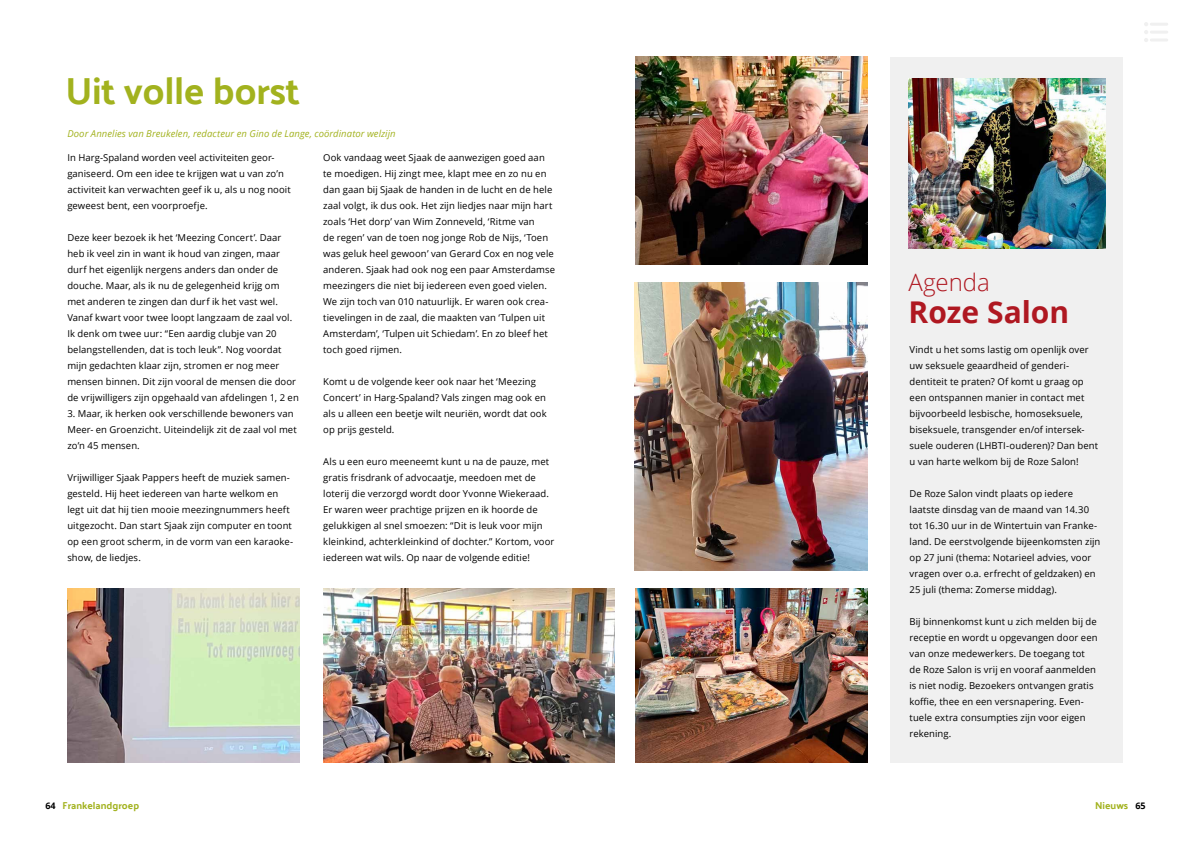
<style>
.page{position:relative;width:1191px;height:842px;background:#fff}
.page>*{position:absolute;margin:0;border:0;box-sizing:border-box;transform-origin:0 0}
.t1{font:700 38px "Palanquin";letter-spacing:-.01em;color:#a2b21e}
.t2{font:700 30px "Open Sans";color:#af1821}
.t3{font:300 24px "Open Sans";color:#af1821}
.t4{font:700 10px "Palanquin";color:#a2b21e}
.t5{font:9.5px/16px "Open Sans";letter-spacing:.01em;color:#000}
.t6{font:italic 9.5px "Open Sans";letter-spacing:.005em;color:#a2b21e}
.s1{font-family:"Open Sans";font-size:9px;color:#000}
</style>
<div class="page">
<hr style="left:1151px;top:23px;width:15px;height:3px;background:#f0f0f0">
<hr style="left:1151px;top:31px;width:15px;height:3px;background:#f0f0f0">
<hr style="left:1151px;top:39px;width:15px;height:3px;background:#f0f0f0">
<svg style="left:1144px;top:22px;width:4px;height:20px"></svg>
<div style="left:890px;top:57px;width:233px;height:705px;background:#f0f0f0"></div>
<img style="left:908px;top:79px;width:197px;height:170px">
<img style="left:323px;top:588px;width:291px;height:174px">
<img style="left:67px;top:588px;width:233px;height:174px">
<img style="left:634px;top:283px;width:233px;height:288px">
<img style="left:635px;top:57px;width:232px;height:208px">
<img style="left:635px;top:588px;width:232px;height:175px">
<h1 class="t1" style="left:65px;top:68px;width:236px">Uit volle borst</h1>
<p class="t6" style="left:67px;top:127px;width:330px">Door Annelies van Breukelen, redacteur en Gino de Lange, coördinator welzijn</p>
<p class="t5" style="left:323px;top:149px;width:233px">Ook vandaag weet Sjaak de aanwezigen goed aan te moedigen. Hij zingt mee, klapt mee en zo nu en dan gaan bij Sjaak de handen in de lucht en de hele zaal volgt, ik dus ook. Het zijn liedjes naar mijn hart zoals ‘Het dorp’ van Wim Zonneveld, ‘Ritme van<br>de regen’ van de toen nog jonge Rob de Nijs, ‘Toen was geluk heel gewoon’ van Gerard Cox en nog vele anderen. Sjaak had ook nog een paar Amsterdamse meezingers die niet bij iedereen even goed vielen.<br>We zijn toch van 010 natuurlijk. Er waren ook crea&shy;tievelingen in de zaal, die maakten van ‘Tulpen uit Amsterdam’, ‘Tulpen uit Schiedam’. En zo bleef het toch goed rijmen.</p>
<p class="t5" style="left:323px;top:373px;width:225px">Komt u de volgende keer ook naar het ‘Meezing Concert’ in Harg-Spaland? Vals zingen mag ook en als u alleen een beetje wilt neuriën, wordt dat ook op prijs gesteld.</p>
<p class="t5" style="left:323px;top:453px;width:233px">Als u een euro meeneemt kunt u na de pauze, met gratis frisdrank of advocaatje, meedoen met de loterij die verzorgd wordt door Yvonne Wiekeraad.<br>Er waren weer prachtige prijzen en ik hoorde de gelukkigen al snel smoezen: “Dit is leuk voor mijn kleinkind, achterkleinkind of dochter.” Kortom, voor iedereen wat wils. Op naar de volgende editie!</p>
<p class="t5" style="left:67px;top:149px;width:225px">In Harg-Spaland worden veel activiteiten geor&shy;ganiseerd. Om een idee te krijgen wat u van zo’n activiteit kan verwachten geef ik u, als u nog nooit geweest bent, een voorproefje.</p>
<p class="t5" style="left:67px;top:229px;width:233px">Deze keer bezoek ik het ‘Meezing Concert’. Daar heb ik veel zin in want ik houd van zingen, maar durf het eigenlijk nergens anders dan onder de douche. Maar, als ik nu de gelegenheid krijg om met anderen te zingen dan durf ik het vast wel.<br>Vanaf kwart voor twee loopt langzaam de zaal vol.<br>Ik denk om twee uur: “Een aardig clubje van 20 belangstellenden, dat is toch leuk”. Nog voordat mijn gedachten klaar zijn, stromen er nog meer mensen binnen. Dit zijn vooral de mensen die door de vrijwilligers zijn opgehaald van afdelingen 1, 2 en</p>
<p class="t5" style="left:67px;top:405px;width:231px">3. Maar, ik herken ook verschillende bewoners van<br>Meer- en Groenzicht. Uiteindelijk zit de zaal vol met zo’n 45 mensen.</p>
<p class="t5" style="left:67px;top:469px;width:227px">Vrijwilliger Sjaak Pappers heeft de muziek samen&shy;gesteld. Hij heet iedereen van harte welkom en legt uit dat hij tien mooie meezingnummers heeft uitgezocht. Dan start Sjaak zijn computer en toont op een groot scherm, in de vorm van een karaoke&shy;show, de liedjes.</p>
<h3 class="t3" style="left:908px;top:266px;width:83px">Agenda</h3>
<h2 class="t2" style="left:908px;top:291px;width:162px">Roze Salon</h2>
<p class="t5" style="left:909px;top:341px;width:190px">Vindt u het soms lastig om openlijk over uw seksuele geaardheid of genderi&shy;dentiteit te praten? Of komt u graag op een ontspannen manier in contact met bijvoorbeeld lesbische, homoseksuele, biseksuele, transgender en/of intersek&shy;suele ouderen (LHBTI-ouderen)? Dan bent u van harte welkom bij de Roze Salon!</p>
<p class="t5" style="left:909px;top:485px;width:192px">De Roze Salon vindt plaats op iedere laatste dinsdag van de maand van 14.30 tot 16.30 uur in de Wintertuin van Franke&shy;land. De eerstvolgende bijeenkomsten zijn op 27 juni (thema: Notarieel advies, voor vragen over o.a. erfrecht of geldzaken) en 25 juli (thema: Zomerse middag).</p>
<p class="t5" style="left:909px;top:613px;width:189px">Bij binnenkomst kunt u zich melden bij de receptie en wordt u opgevangen door een van onze medewerkers. De toegang tot de Roze Salon is vrij en vooraf aanmelden is niet nodig. Bezoekers ontvangen gratis koffie, thee en een versnapering. Even&shy;tuele extra consumpties zijn voor eigen rekening.</p>
<p class="t4" style="left:45px;top:800px;width:95px"><span class="s1">64</span> Frankelandgroep</p>
<p class="t4" style="left:1095px;top:800px;width:52px">Nieuws <span class="s1">65</span></p>
</div>
